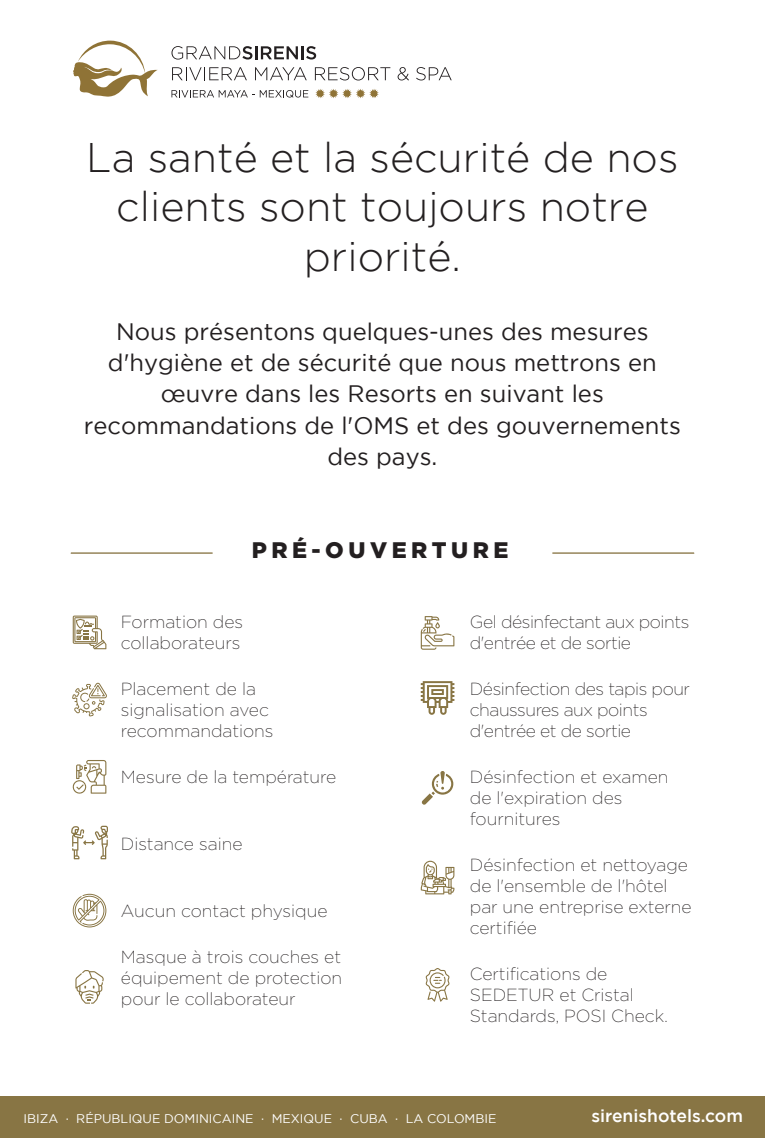
<style>
.page{position:relative;width:765px;height:1138px;background:#fff}
.page>*{position:absolute;margin:0;border:0;box-sizing:border-box;transform-origin:0 0}
.t1{font:300 41.25px/49.5px "Gotham";color:#231f20;text-align:center}
.t2{font:23.75px/31.2px "Gotham";color:#231f20;text-align:center}
.t3{font:900 22.5px "Gotham";letter-spacing:.2em;color:#231f20}
.t4{font:200 17.5px/21px "Gotham";color:#231f20}
.t5{font:200 17.5px/21px "Gotham";letter-spacing:-.025em;color:#231f20}
.t6{font:500 17.5px "Gotham";color:#fff}
.t7{font:12.5px "Gotham";color:#fff}
</style>
<div class="page">
<svg style="left:172px;top:67px;width:75px;height:13px"></svg>
<svg style="left:255px;top:67px;width:52px;height:13px"></svg>
<svg style="left:315px;top:67px;width:75px;height:13px"></svg>
<svg style="left:398px;top:67px;width:11px;height:14px"></svg>
<svg style="left:416px;top:67px;width:36px;height:13px"></svg>
<svg style="left:171px;top:46px;width:145px;height:14px"></svg>
<svg style="left:73px;top:40px;width:85px;height:57px"></svg>
<svg style="left:315px;top:89px;width:64px;height:9px"></svg>
<svg style="left:171px;top:90px;width:137px;height:8px"></svg>
<hr style="left:71px;top:552px;width:142px;height:1px;background:#887544">
<hr style="left:552px;top:552px;width:142px;height:1px;background:#887544">
<svg style="left:73px;top:615px;width:33px;height:34px"></svg>
<svg style="left:72px;top:682px;width:35px;height:34px"></svg>
<svg style="left:72px;top:760px;width:34px;height:34px"></svg>
<svg style="left:73px;top:893px;width:33px;height:34px"></svg>
<svg style="left:71px;top:825px;width:37px;height:34px"></svg>
<svg style="left:75px;top:970px;width:29px;height:33px"></svg>
<svg style="left:422px;top:771px;width:31px;height:33px"></svg>
<svg style="left:421px;top:616px;width:33px;height:33px"></svg>
<svg style="left:421px;top:681px;width:33px;height:34px"></svg>
<svg style="left:421px;top:860px;width:33px;height:34px"></svg>
<svg style="left:426px;top:968px;width:24px;height:33px"></svg>
<div style="left:0;top:1095px;width:765px;height:43px;background:#887544"></div>
<h1 class="t1" style="left:86px;top:132px;width:594px">La santé et la sécurité de nos clients sont toujours notre priorité.</h1>
<h2 class="t2" style="left:84px;top:315px;width:598px">Nous présentons quelques-unes des mesures d'hygiène et de sécurité que nous mettrons en œuvre dans les Resorts en suivant les recommandations de l'OMS et des gouvernements des pays.</h2>
<p class="t3" style="left:252px;top:536px;width:258px">PRÉ-OUVERTURE</p>
<p class="t4" style="left:121px;top:611px;width:124px">Formation des collaborateurs</p>
<p class="t4" style="left:121px;top:678px;width:154px">Placement de la signalisation avec recommandations</p>
<p class="t4" style="left:121px;top:766px;width:217px">Mesure de la température</p>
<p class="t4" style="left:121px;top:833px;width:123px">Distance saine</p>
<p class="t4" style="left:121px;top:900px;width:208px">Aucun contact physique</p>
<p class="t4" style="left:121px;top:946px;width:223px;text-align:justify">Masque à trois couches et équipement de protection pour le collaborateur</p>
<p class="t5" style="left:470px;top:611px;width:221px">Gel désinfectant aux points d'entrée et de sortie</p>
<p class="t5" style="left:470px;top:678px;width:222px">Désinfection des tapis pour chaussures aux points d'entrée et de sortie</p>
<p class="t4" style="left:470px;top:766px;width:200px">Désinfection et examen de l'expiration des fournitures</p>
<p class="t4" style="left:470px;top:854px;width:223px">Désinfection et nettoyage de l'ensemble de l'hôtel par une entreprise externe certifiée</p>
<p class="t4" style="left:470px;top:963px;width:199px">Certifications de<br>SEDETUR et Cristal<br>Standards, POSI Check.</p>
<p class="t7" style="left:23px;top:1111px;width:475px">IBIZA · RÉPUBLIQUE DOMINICAINE · MEXIQUE · CUBA · LA COLOMBIE</p>
<p class="t6" style="left:591px;top:1105px;width:153px">sirenishotels.com</p>
</div>
